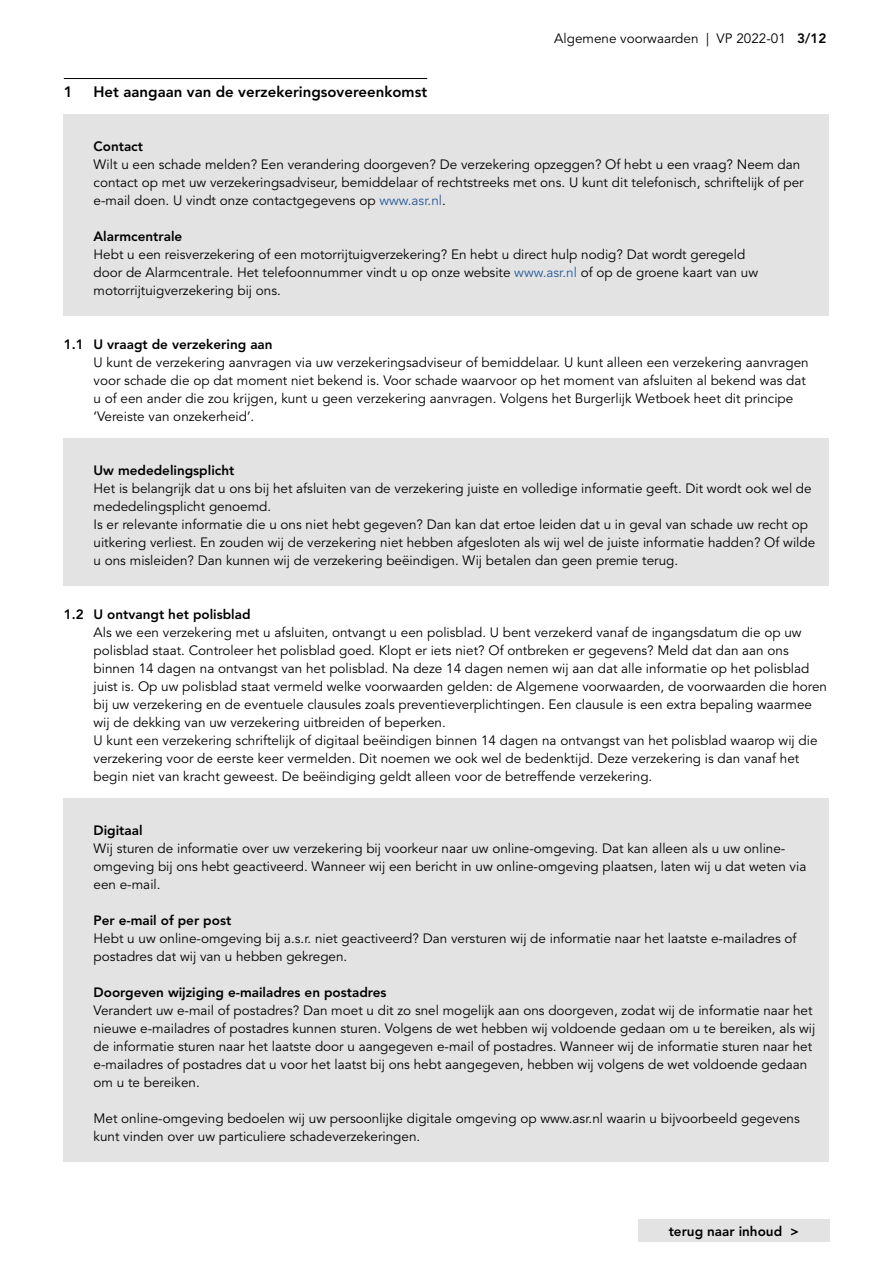
<style>
.page{position:relative;width:893px;height:1263px;background:#fff}
.page>*{position:absolute;margin:0;border:0;box-sizing:border-box;transform-origin:0 0}
.t1{font:800 15px "Avenir LT Std";color:#000}
.t2{font:13.5px/18px "Avenir LT Std";color:#000}
.t3{font:800 13.5px "Avenir LT Std";color:#000}
.s1{font-weight:800}
.s2{color:#275b9b}
</style>
<div class="page">
<div style="left:638px;top:1219px;width:192px;height:23px;background:#e3e3e3"></div>
<hr style="left:64px;top:78px;width:363px;height:1px;background:#000">
<div style="left:64px;top:115px;width:765px;height:21px;background:#e3e3e3"></div>
<div style="left:64px;top:133px;width:765px;height:21px;background:#e3e3e3"></div>
<div style="left:64px;top:151px;width:765px;height:57px;background:#e3e3e3"></div>
<div style="left:64px;top:205px;width:765px;height:21px;background:#e3e3e3"></div>
<div style="left:64px;top:223px;width:765px;height:21px;background:#e3e3e3"></div>
<div style="left:64px;top:241px;width:765px;height:57px;background:#e3e3e3"></div>
<div style="left:64px;top:295px;width:765px;height:21px;background:#e3e3e3"></div>
<div style="left:64px;top:439px;width:765px;height:21px;background:#e3e3e3"></div>
<div style="left:64px;top:457px;width:765px;height:21px;background:#e3e3e3"></div>
<div style="left:64px;top:475px;width:765px;height:39px;background:#e3e3e3"></div>
<div style="left:64px;top:511px;width:765px;height:57px;background:#e3e3e3"></div>
<div style="left:64px;top:565px;width:765px;height:21px;background:#e3e3e3"></div>
<div style="left:64px;top:799px;width:765px;height:21px;background:#e3e3e3"></div>
<div style="left:64px;top:817px;width:765px;height:21px;background:#e3e3e3"></div>
<div style="left:64px;top:835px;width:765px;height:57px;background:#e3e3e3"></div>
<div style="left:64px;top:889px;width:765px;height:21px;background:#e3e3e3"></div>
<div style="left:64px;top:907px;width:765px;height:21px;background:#e3e3e3"></div>
<div style="left:64px;top:925px;width:765px;height:39px;background:#e3e3e3"></div>
<div style="left:64px;top:961px;width:765px;height:21px;background:#e3e3e3"></div>
<div style="left:64px;top:979px;width:765px;height:21px;background:#e3e3e3"></div>
<div style="left:64px;top:997px;width:765px;height:93px;background:#e3e3e3"></div>
<div style="left:64px;top:1087px;width:765px;height:21px;background:#e3e3e3"></div>
<div style="left:64px;top:1105px;width:765px;height:39px;background:#e3e3e3"></div>
<div style="left:64px;top:1141px;width:765px;height:21px;background:#e3e3e3"></div>
<p class="t1" style="left:64px;top:82px;width:10px">1</p>
<p class="t1" style="left:94px;top:82px;width:335px">Het aangaan van de verzekeringsovereenkomst</p>
<p class="t2" style="left:554px;top:29px;width:274px">Algemene voorwaarden | VP 2022-01 <span class="s1">3/12</span></p>
<p class="t3" style="left:94px;top:138px;width:51px">Contact</p>
<p class="t2" style="left:94px;top:155px;width:712px">Wilt u een schade melden? Een verandering doorgeven? De verzekering opzeggen? Of hebt u een vraag? Neem dan contact op met uw verzekeringsadviseur, bemiddelaar of rechtstreeks met ons. U kunt dit telefonisch, schriftelijk of per e-mail doen. U vindt onze contactgegevens op <span class="s2">www.asr.nl</span>.</p>
<p class="t3" style="left:94px;top:228px;width:90px">Alarmcentrale</p>
<p class="t2" style="left:94px;top:245px;width:666px">Hebt u een reisverzekering of een motorrijtuigverzekering? En hebt u direct hulp nodig? Dat wordt geregeld door de Alarmcentrale. Het telefoonnummer vindt u op onze website <span class="s2">www.asr.nl</span> of op de groene kaart van uw motorrijtuigverzekering bij ons.</p>
<p class="t3" style="left:64px;top:336px;width:210px">1.1 U vraagt de verzekering aan</p>
<p class="t2" style="left:94px;top:353px;width:717px">U kunt de verzekering aanvragen via uw verzekeringsadviseur of bemiddelaar. U kunt alleen een verzekering aanvragen voor schade die op dat moment niet bekend is. Voor schade waarvoor op het moment van afsluiten al bekend was dat u of een ander die zou krijgen, kunt u geen verzekering aanvragen. Volgens het Burgerlijk Wetboek heet dit principe ‘Vereiste van onzekerheid’.</p>
<p class="t3" style="left:94px;top:462px;width:142px">Uw mededelingsplicht</p>
<p class="t2" style="left:94px;top:479px;width:723px">Het is belangrijk dat u ons bij het afsluiten van de verzekering juiste en volledige informatie geeft. Dit wordt ook wel de mededelingsplicht genoemd.<br>Is er relevante informatie die u ons niet hebt gegeven? Dan kan dat ertoe leiden dat u in geval van schade uw recht op uitkering verliest. En zouden wij de verzekering niet hebben afgesloten als wij wel de juiste informatie hadden? Of wilde u ons misleiden? Dan kunnen wij de verzekering beëindigen. Wij betalen dan geen premie terug.</p>
<p class="t3" style="left:64px;top:606px;width:188px">1.2 U ontvangt het polisblad</p>
<p class="t2" style="left:94px;top:623px;width:735px">Als we een verzekering met u afsluiten, ontvangt u een polisblad. U bent verzekerd vanaf de ingangsdatum die op uw polisblad staat. Controleer het polisblad goed. Klopt er iets niet? Of ontbreken er gegevens? Meld dat dan aan ons binnen 14 dagen na ontvangst van het polisblad. Na deze 14 dagen nemen wij aan dat alle informatie op het polisblad juist is. Op uw polisblad staat vermeld welke voorwaarden gelden: de Algemene voorwaarden, de voorwaarden die horen bij uw verzekering en de eventuele clausules zoals preventieverplichtingen. Een clausule is een extra bepaling waarmee wij de dekking van uw verzekering uitbreiden of beperken.<br>U kunt een verzekering schriftelijk of digitaal beëindigen binnen 14 dagen na ontvangst van het polisblad waarop wij die verzekering voor de eerste keer vermelden. Dit noemen we ook wel de bedenktijd. Deze verzekering is dan vanaf het begin niet van kracht geweest. De beëindiging geldt alleen voor de betreffende verzekering.</p>
<p class="t3" style="left:94px;top:822px;width:51px">Digitaal</p>
<p class="t2" style="left:94px;top:839px;width:714px">Wij sturen de informatie over uw verzekering bij voorkeur naar uw online-omgeving. Dat kan alleen als u uw online&shy;omgeving bij ons hebt geactiveerd. Wanneer wij een bericht in uw online-omgeving plaatsen, laten wij u dat weten via een e-mail.</p>
<p class="t3" style="left:94px;top:912px;width:139px">Per e-mail of per post</p>
<p class="t2" style="left:94px;top:929px;width:704px">Hebt u uw online-omgeving bij a.s.r. niet geactiveerd? Dan versturen wij de informatie naar het laatste e-mailadres of postadres dat wij van u hebben gekregen.</p>
<p class="t3" style="left:94px;top:984px;width:295px">Doorgeven wijziging e-mailadres en postadres</p>
<p class="t2" style="left:94px;top:1001px;width:723px">Verandert uw e-mail of postadres? Dan moet u dit zo snel mogelijk aan ons doorgeven, zodat wij de informatie naar het nieuwe e-mailadres of postadres kunnen sturen. Volgens de wet hebben wij voldoende gedaan om u te bereiken, als wij de informatie sturen naar het laatste door u aangegeven e-mail of postadres. Wanneer wij de informatie sturen naar het e-mailadres of postadres dat u voor het laatst bij ons hebt aangegeven, hebben wij volgens de wet voldoende gedaan om u te bereiken.</p>
<p class="t2" style="left:94px;top:1109px;width:708px">Met online-omgeving bedoelen wij uw persoonlijke digitale omgeving op www.asr.nl waarin u bijvoorbeeld gegevens kunt vinden over uw particuliere schadeverzekeringen.</p>
<p class="t3" style="left:669px;top:1223px;width:132px">terug naar inhoud &gt;</p>
</div>
